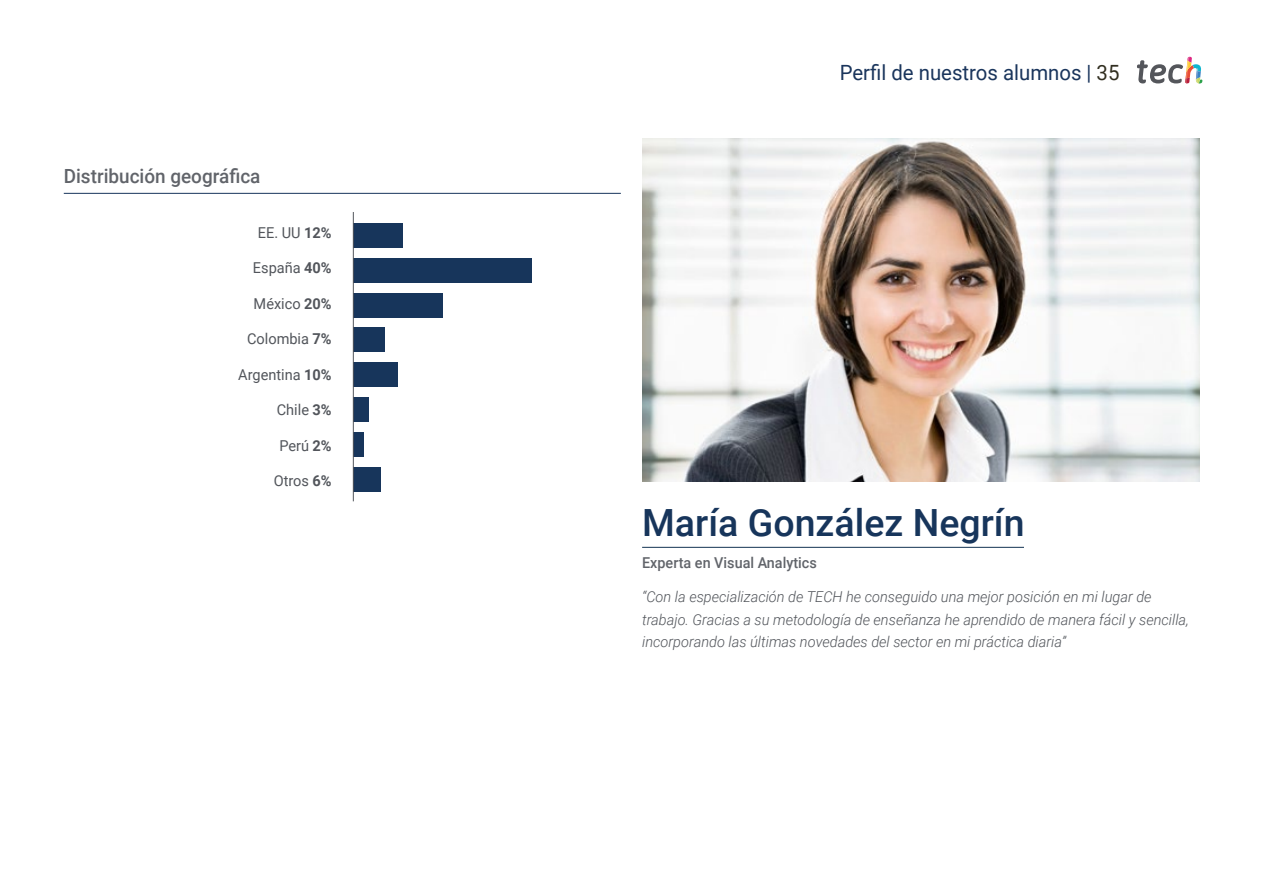
<style>
.page{position:relative;width:1263px;height:893px;background:#fff}
.page>*{position:absolute;margin:0;border:0;box-sizing:border-box;transform-origin:0 0}
.t1{font:500 37.5px "Roboto";color:#17355b}
.t2{font:21px "Roboto";color:#1a355c}
.t3{font:500 19.5px "Roboto";color:#61646a}
.t4{font:italic 300 15px/22.5px "Roboto";color:#52555b}
.t5{font:15px "Roboto";color:#52555b}
.t6{font:500 15px "Roboto";color:#61646a;scale:.96 1}
.s1{font-weight:700}
.s2{color:#312e20}
</style>
<div class="page">
<svg style="left:1137px;top:57px;width:65px;height:27px"></svg>
<img style="left:642px;top:138px;width:557px;height:343px">
<hr style="left:642px;top:547px;width:382px;height:1px;background:#123352">
<hr style="left:64px;top:193px;width:557px;height:1px;background:#17355b">
<div style="left:353px;top:223px;width:50px;height:25px;background:#17355b"></div>
<div style="left:353px;top:397px;width:16px;height:25px;background:#17355b"></div>
<div style="left:353px;top:258px;width:179px;height:25px;background:#17355b"></div>
<div style="left:353px;top:432px;width:11px;height:25px;background:#17355b"></div>
<div style="left:353px;top:293px;width:90px;height:24px;background:#17355b"></div>
<div style="left:353px;top:467px;width:28px;height:24px;background:#17355b"></div>
<div style="left:353px;top:327px;width:32px;height:25px;background:#17355b"></div>
<div style="left:354px;top:362px;width:44px;height:25px;background:#17355b"></div>
<hr style="left:353px;top:212px;width:1px;height:289px;background:#52555b">
<h3 class="t3" style="left:64px;top:162px;width:198px">Distribución geográfica</h3>
<p class="t5" style="left:258px;top:222px;width:75px">EE. UU <span class="s1">12%</span></p>
<p class="t5" style="left:253px;top:257px;width:80px">España <span class="s1">40%</span></p>
<p class="t5" style="left:254px;top:293px;width:80px">México <span class="s1">20%</span></p>
<p class="t5" style="left:247px;top:328px;width:86px">Colombia <span class="s1">7%</span></p>
<p class="t5" style="left:238px;top:364px;width:95px">Argentina <span class="s1">10%</span></p>
<p class="t5" style="left:277px;top:399px;width:56px">Chile <span class="s1">3%</span></p>
<p class="t5" style="left:279px;top:435px;width:54px">Perú <span class="s1">2%</span></p>
<p class="t5" style="left:274px;top:470px;width:59px">Otros <span class="s1">6%</span></p>
<h2 class="t2" style="left:840px;top:57px;width:281px">Perfil de nuestros alumnos | <span class="s2">35</span></h2>
<h1 class="t1" style="left:642px;top:496px;width:384px">María González Negrín</h1>
<p class="t6" style="left:642px;top:552px;width:184px">Experta en Visual Analytics</p>
<p class="t4" style="left:642px;top:585px;width:548px">“Con la especialización de TECH he conseguido una mejor posición en mi lugar de trabajo. Gracias a su metodología de enseñanza he aprendido de manera fácil y sencilla, incorporando las últimas novedades del sector en mi práctica diaria”</p>
</div>
